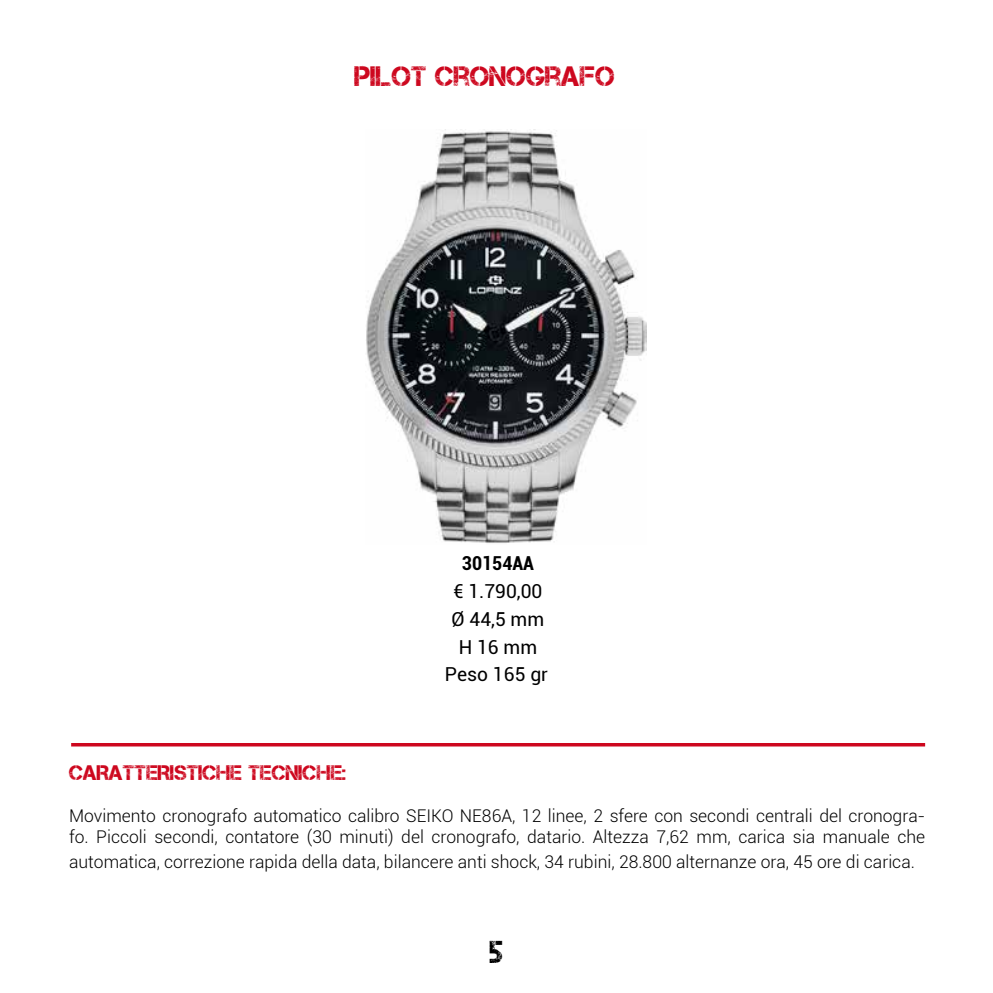
<style>
.page{position:relative;width:993px;height:993px;background:#fff}
.page>*{position:absolute;margin:0;border:0;box-sizing:border-box;transform-origin:0 0}
.t1{font:31.5px "Captureit";color:#000}
.t2{font:28px "Captureit";color:#cd071e}
.t3{font:21px "Captureit";color:#cd071e}
.t4{font:19.25px/27.5px "Roboto";color:#000;text-align:center}
.t5{font:700 condensed 19.25px "Roboto";color:#000}
.t6{font:300 17.5px/21px "Roboto";color:#000}
</style>
<div class="page">
<img style="left:366px;top:130px;width:280px;height:413px">
<hr style="left:71px;top:743px;width:853px;height:3px;background:#cd071e">
<h2 class="t2" style="left:354px;top:61px;width:261px">PILOT CRONOGRAFO</h2>
<p class="t5" style="left:462px;top:549px;width:73px">30154AA</p>
<p class="t4" style="left:445px;top:576px;width:104px">€ 1.790,00<br>Ø 44,5 mm<br>H 16 mm<br>Peso 165 gr</p>
<p class="t3" style="left:69px;top:760px;width:279px">CARATTERISTICHE TECNICHE:</p>
<p class="t6" style="left:69px;top:804px;width:857px">Movimento cronografo automatico calibro SEIKO NE86A, 12 linee, 2 sfere con secondi centrali del cronogra&shy;fo. Piccoli secondi, contatore (30 minuti) del cronografo, datario. Altezza 7,62 mm, carica sia manuale che</p>
<p class="t6" style="left:69px;top:850px;width:847px">automatica, correzione rapida della data, bilancere anti shock, 34 rubini, 28.800 alternanze ora, 45 ore di carica.</p>
<h1 class="t1" style="left:489px;top:934px;width:15px">5</h1>
</div>
